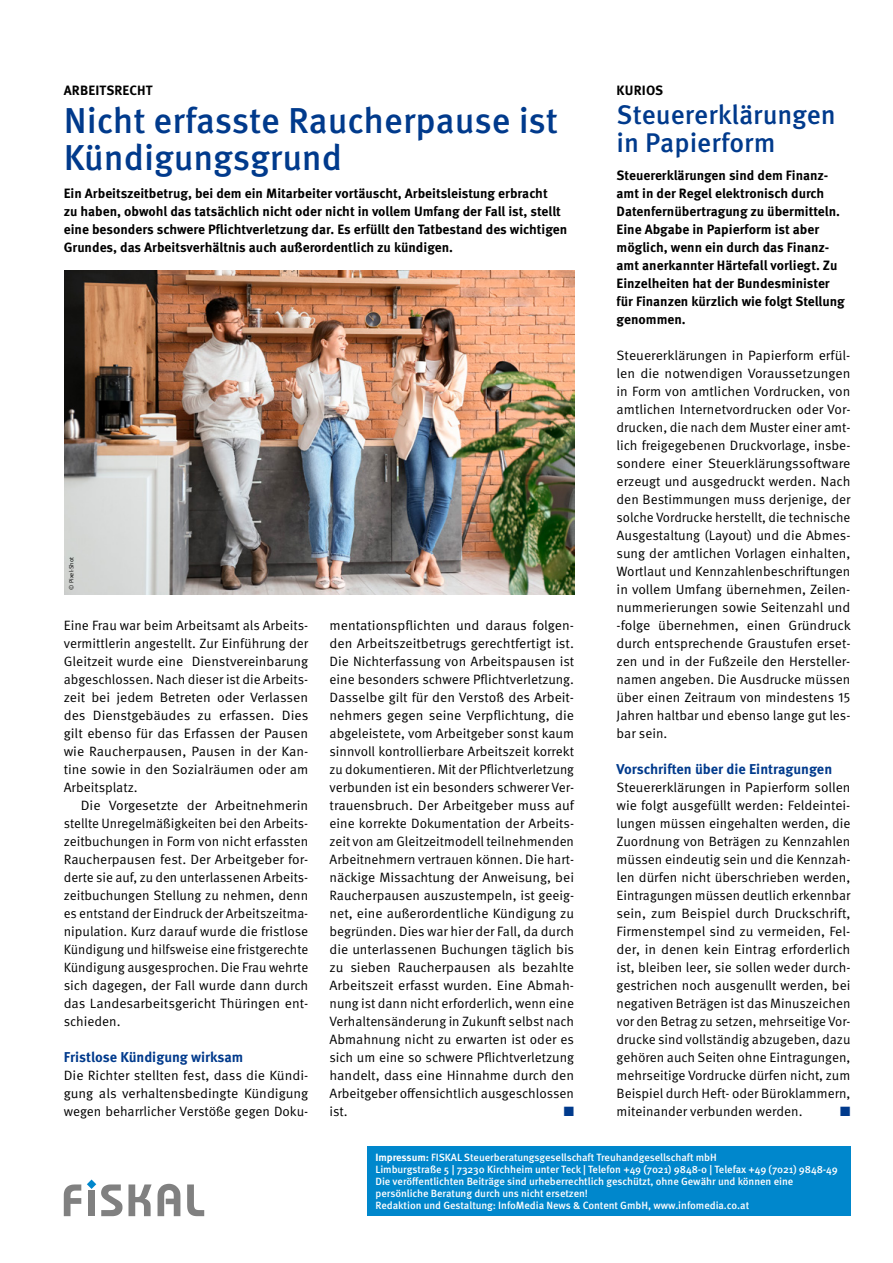
<style>
.page{position:relative;width:893px;height:1263px;background:#fff}
.page>*{position:absolute;margin:0;border:0;box-sizing:border-box;transform-origin:0 0}
.t1{font:500 36px/37.5px "Meta OT";color:#003a8c}
.t2{font:500 27px/28.5px "Meta OT";color:#003a8c}
.t3{font:700 14.25px "Meta OT";color:#003a8c}
.t4{font:13.5px/18px "Meta OT";color:#000;text-align:justify}
.t5{font:700 13.5px/18px "Meta OT";color:#000}
.t6{font:13.5px "Zapf Dingbats ITC";color:#003a8c}
.t7{font:500 10.5px/12px "Meta OT";letter-spacing:-.005em;color:#fff}
.t8{font:6px "Meta OT";color:#000}
.s1{font-weight:700}
</style>
<div class="page">
<div style="left:367px;top:1146px;width:483px;height:70px;background:#0087cc"></div>
<svg style="left:64px;top:1184px;width:17px;height:32px"></svg>
<svg style="left:87px;top:1179px;width:65px;height:37px"></svg>
<svg style="left:158px;top:1184px;width:22px;height:32px"></svg>
<svg style="left:187px;top:1184px;width:17px;height:32px"></svg>
<img style="left:65px;top:270px;width:509px;height:324px">
<p class="t5" style="left:64px;top:82px;width:90px">ARBEITSRECHT</p>
<h1 class="t1" style="left:64px;top:103px;width:496px">Nicht erfasste Raucherpause ist<br>Kündigungsgrund</h1>
<p class="t5" style="left:64px;top:185px;width:505px">Ein Arbeitszeitbetrug, bei dem ein Mitarbeiter vortäuscht, Arbeitsleistung erbracht<br>zu haben, obwohl das tatsächlich nicht oder nicht in vollem Umfang der Fall ist, stellt eine besonders schwere Pflichtverletzung dar. Es erfüllt den Tatbestand des wichtigen Grundes, das Arbeitsverhältnis auch außerordentlich zu kündigen.</p>
<p class="t8" style="left:68px;top:590px;width:34px;rotate:-90deg">© Pixel-Shot</p>
<p class="t4" style="left:64px;top:617px;width:246px">Eine Frau war beim Arbeitsamt als Arbeits&shy;vermittlerin angestellt. Zur Einführung der Gleitzeit wurde eine Dienstvereinbarung abgeschlossen. Nach dieser ist die Arbeits&shy;zeit bei jedem Betreten oder Verlassen des Dienstgebäudes zu erfassen. Dies gilt ebenso für das Erfassen der Pausen wie Raucherpausen, Pausen in der Kan&shy;tine sowie in den Sozialräumen oder am Arbeitsplatz.</p>
<p class="t4" style="left:64px;top:797px;width:246px;text-indent:17px">Die Vorgesetzte der Arbeitnehmerin stellte Unregelmäßigkeiten bei den Arbeits&shy;zeitbuchungen in Form von nicht erfassten Raucherpausen fest. Der Arbeitgeber for&shy;derte sie auf, zu den unterlassenen Arbeits&shy;zeitbuchungen Stellung zu nehmen, denn es entstand der Eindruck der Arbeitszeitma&shy;nipulation. Kurz darauf wurde die fristlose Kündigung und hilfsweise eine fristgerechte Kündigung ausgesprochen. Die Frau wehrte sich dagegen, der Fall wurde dann durch das Landesarbeitsgericht Thüringen ent&shy;schieden.</p>
<p class="t3" style="left:64px;top:1048px;width:181px">Fristlose Kündigung wirksam</p>
<p class="t4" style="left:64px;top:1067px;width:246px">Die Richter stellten fest, dass die Kündi&shy;gung als verhaltensbedingte Kündigung wegen beharrlicher Verstöße gegen Doku-</p>
<p class="t4" style="left:330px;top:617px;width:246px">mentationspflichten und daraus folgen&shy;den Arbeitszeitbetrugs gerechtfertigt ist.<br>Die Nichterfassung von Arbeitspausen ist eine besonders schwere Pflichtverletzung.<br>Dasselbe gilt für den Verstoß des Arbeit&shy;nehmers gegen seine Verpflichtung, die abgeleistete, vom Arbeitgeber sonst kaum sinnvoll kontrollierbare Arbeitszeit korrekt zu dokumentieren. Mit der Pflichtverletzung verbunden ist ein besonders schwerer Ver&shy;trauensbruch. Der Arbeitgeber muss auf eine korrekte Dokumentation der Arbeits&shy;zeit von am Gleitzeitmodell teilnehmenden Arbeitnehmern vertrauen können. Die hart&shy;näckige Missachtung der Anweisung, bei Raucherpausen auszustempeln, ist geeig&shy;net, eine außerordentliche Kündigung zu begründen. Dies war hier der Fall, da durch die unterlassenen Buchungen täglich bis zu sieben Raucherpausen als bezahlte Arbeitszeit erfasst wurden. Eine Abmah&shy;nung ist dann nicht erforderlich, wenn eine Verhaltensänderung in Zukunft selbst nach Abmahnung nicht zu erwarten ist oder es sich um eine so schwere Pflichtverletzung handelt, dass eine Hinnahme durch den Arbeitgeber offensichtlich ausgeschlossen ist.</p>
<p class="t6" style="left:564px;top:1105px;width:12px">■</p>
<p class="t5" style="left:617px;top:82px;width:48px">KURIOS</p>
<h2 class="t2" style="left:617px;top:101px;width:221px">Steuererklärungen in Papierform</h2>
<p class="t5" style="left:617px;top:167px;width:230px">Steuererklärungen sind dem Finanz&shy;amt in der Regel elektronisch durch Datenfernübertragung zu übermitteln.<br>Eine Abgabe in Papierform ist aber möglich, wenn ein durch das Finanz&shy;amt anerkannter Härtefall vorliegt. Zu Einzelheiten hat der Bundesminister für Finanzen kürzlich wie folgt Stellung genommen.</p>
<p class="t4" style="left:617px;top:347px;width:236px">Steuererklärungen in Papierform erfül&shy;len die notwendigen Voraussetzungen in Form von amtlichen Vordrucken, von amtlichen Internetvordrucken oder Vor&shy;drucken, die nach dem Muster einer amt&shy;lich freigegebenen Druckvorlage, insbe&shy;sondere einer Steuerklärungssoftware erzeugt und ausgedruckt werden. Nach den Bestimmungen muss derjenige, der solche Vordrucke herstellt, die technische Ausgestaltung (Layout) und die Abmes&shy;sung der amtlichen Vorlagen einhalten, Wortlaut und Kennzahlenbeschriftungen in vollem Umfang übernehmen, Zeilen&shy;nummerierungen sowie Seitenzahl und -folge übernehmen, einen Gründruck durch entsprechende Graustufen erset&shy;zen und in der Fußzeile den Hersteller&shy;namen angeben. Die Ausdrucke müssen über einen Zeitraum von mindestens 15<br>Jahren haltbar und ebenso lange gut les&shy;bar sein.</p>
<p class="t3" style="left:617px;top:760px;width:217px">Vorschriften über die Eintragungen</p>
<p class="t4" style="left:617px;top:779px;width:235px">Steuererklärungen in Papierform sollen wie folgt ausgefüllt werden: Feldeintei&shy;lungen müssen eingehalten werden, die Zuordnung von Beträgen zu Kennzahlen müssen eindeutig sein und die Kennzah&shy;len dürfen nicht überschrieben werden, Eintragungen müssen deutlich erkennbar sein, zum Beispiel durch Druckschrift, Firmenstempel sind zu vermeiden, Fel&shy;der, in denen kein Eintrag erforderlich ist, bleiben leer, sie sollen weder durch&shy;gestrichen noch ausgenullt werden, bei negativen Beträgen ist das Minuszeichen vor den Betrag zu setzen, mehrseitige Vor&shy;drucke sind vollständig abzugeben, dazu gehören auch Seiten ohne Eintragungen, mehrseitige Vordrucke dürfen nicht, zum Beispiel durch Heft- oder Büroklammern, miteinander verbunden werden.</p>
<p class="t6" style="left:840px;top:1105px;width:12px">■</p>
<p class="t7" style="left:375px;top:1151px;width:464px"><span class="s1">Impressum:</span> FISKAL Steuerberatungsgesellschaft Treuhandgesellschaft mbH<br>Limburgstraße 5 | 73230 Kirchheim unter Teck | Telefon +49 (7021) 9848-0 | Telefax +49 (7021) 9848-49<br>Die veröffentlichten Beiträge sind urheberrechtlich geschützt, ohne Gewähr und können eine persönliche Beratung durch uns nicht ersetzen!<br>Redaktion und Gestaltung: InfoMedia News &amp; Content GmbH, www.infomedia.co.at</p>
</div>
